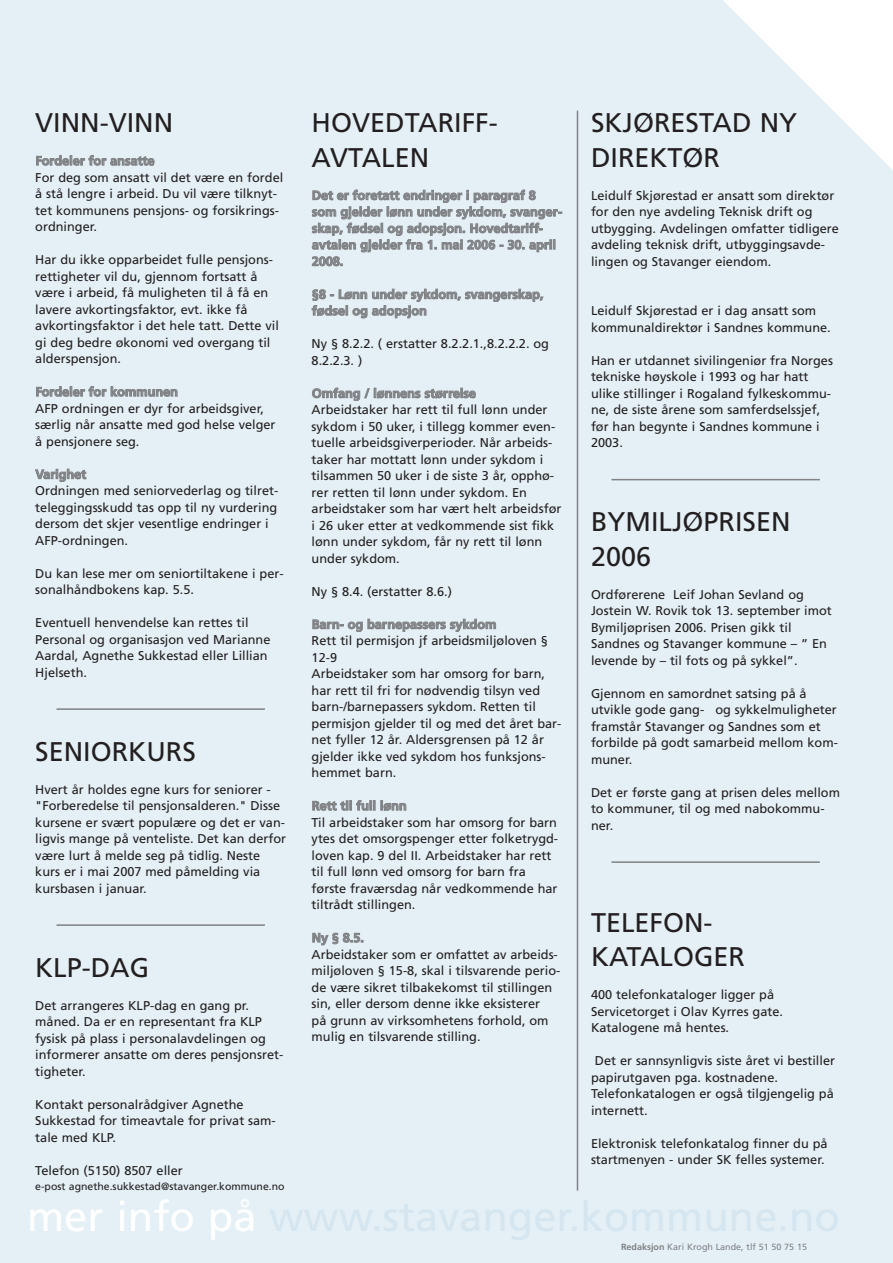
<style>
.page{position:relative;width:893px;height:1263px;background:#e4f0f6}
.page>*{position:absolute;margin:0;border:0;box-sizing:border-box;transform-origin:0 0}
.t1{font:27px/34.5px "Frutiger";color:#231f20}
.t2{font:12.75px/16.5px "Frutiger";color:#231f20}
.t3{font:700 12.75px/16.5px "Frutiger";color:#808285}
.t4{font:10.5px "Frutiger";color:#231f20}
.t5{font:9px "Frutiger";color:#808285}
.s1{font-weight:700}
</style>
<div class="page">
<div style="left:880px;top:182px;width:13px;height:1081px;background:#e4f0f6"></div>
<hr style="left:57px;top:924px;width:208px;height:2px;background:#808285">
<hr style="left:57px;top:708px;width:208px;height:2px;background:#808285">
<hr style="left:611px;top:861px;width:209px;height:2px;background:#808285">
<hr style="left:611px;top:479px;width:209px;height:1px;background:#808285">
<hr style="left:577px;top:111px;width:1px;height:1080px;background:#808285">
<h1 class="t1" style="left:35px;top:108px;width:139px">VINN-VINN</h1>
<p class="t3" style="left:36px;top:154px;width:121px">Fordeler for ansatte</p>
<p class="t2" style="left:35px;top:170px;width:249px">For deg som ansatt vil det være en fordel å stå lengre i arbeid. Du vil være tilknyt&shy;tet kommunens pensjons- og forsikrings&shy;ordninger.</p>
<p class="t2" style="left:35px;top:253px;width:245px">Har du ikke opparbeidet fulle pensjons&shy;rettigheter vil du, gjennom fortsatt å være i arbeid, få muligheten til å få en lavere avkortingsfaktor, evt. ikke få avkortingsfaktor i det hele tatt. Dette vil gi deg bedre økonomi ved overgang til alderspensjon.</p>
<p class="t3" style="left:36px;top:385px;width:144px">Fordeler for kommunen</p>
<p class="t2" style="left:35px;top:401px;width:242px">AFP ordningen er dyr for arbeidsgiver, særlig når ansatte med god helse velger å pensjonere seg.</p>
<p class="t3" style="left:36px;top:467px;width:52px">Varighet</p>
<p class="t2" style="left:35px;top:484px;width:244px">Ordningen med seniorvederlag og tilret&shy;teleggingsskudd tas opp til ny vurdering dersom det skjer vesentlige endringer i AFP-ordningen.</p>
<p class="t2" style="left:35px;top:566px;width:250px">Du kan lese mer om seniortiltakene i per&shy;sonalhåndbokens kap. 5.5.</p>
<p class="t2" style="left:35px;top:616px;width:237px">Eventuell henvendelse kan rettes til<br>Personal og organisasjon ved Marianne<br>Aardal, Agnethe Sukkestad eller Lillian<br>Hjelseth.</p>
<h1 class="t1" style="left:35px;top:736px;width:162px">SENIORKURS</h1>
<p class="t2" style="left:35px;top:782px;width:252px">Hvert år holdes egne kurs for seniorer - "Forberedelse til pensjonsalderen." Disse kursene er svært populære og det er van&shy;ligvis mange på venteliste. Det kan derfor være lurt å melde seg på tidlig. Neste kurs er i mai 2007 med påmelding via kursbasen i januar.</p>
<h1 class="t1" style="left:35px;top:952px;width:115px">KLP-DAG</h1>
<p class="t2" style="left:35px;top:998px;width:249px">Det arrangeres KLP-dag en gang pr. måned. Da er en representant fra KLP fysisk på plass i personalavdelingen og informerer ansatte om deres pensjonsret&shy;tigheter.</p>
<p class="t2" style="left:35px;top:1097px;width:242px">Kontakt personalrådgiver Agnethe<br>Sukkestad for timeavtale for privat sam&shy;tale med KLP.</p>
<p class="t2" style="left:35px;top:1163px;width:149px">Telefon (5150) 8507 eller</p>
<p class="t4" style="left:35px;top:1182px;width:251px">e-post agnethe.sukkestad@stavanger.kommune.no</p>
<h1 class="t1" style="left:312px;top:108px;width:188px">HOVEDTARIFF-<br>AVTALEN</h1>
<p class="t3" style="left:312px;top:188px;width:252px">Det er foretatt endringer i paragraf 8 som gjelder lønn under sykdom, svanger&shy;skap, fødsel og adopsjon. Hovedtariff&shy;avtalen gjelder fra 1. mai 2006 - 30. april 2008.</p>
<p class="t3" style="left:312px;top:287px;width:233px">§8 - Lønn under sykdom, svangerskap, fødsel og adopsjon</p>
<p class="t2" style="left:312px;top:337px;width:239px">Ny § 8.2.2. ( erstatter 8.2.2.1.,8.2.2.2. og<br>8.2.2.3. )</p>
<p class="t3" style="left:312px;top:386px;width:166px">Omfang / lønnens størrelse</p>
<p class="t2" style="left:312px;top:403px;width:251px">Arbeidstaker har rett til full lønn under sykdom i 50 uker, i tillegg kommer even&shy;tuelle arbeidsgiverperioder. Når arbeids&shy;taker har mottatt lønn under sykdom i tilsammen 50 uker i de siste 3 år, opphø&shy;rer retten til lønn under sykdom. En arbeidstaker som har vært helt arbeidsfør i 26 uker etter at vedkommende sist fikk lønn under sykdom, får ny rett til lønn under sykdom.</p>
<p class="t2" style="left:312px;top:584px;width:142px">Ny § 8.4. (erstatter 8.6.)</p>
<p class="t3" style="left:312px;top:617px;width:186px">Barn- og barnepassers sykdom</p>
<p class="t2" style="left:312px;top:634px;width:251px">Rett til permisjon jf arbeidsmiljøloven § 12-9<br>Arbeidstaker som har omsorg for barn, har rett til fri for nødvendig tilsyn ved barn-/barnepassers sykdom. Retten til permisjon gjelder til og med det året bar&shy;net fyller 12 år. Aldersgrensen på 12 år gjelder ikke ved sykdom hos funksjons&shy;hemmet barn.</p>
<p class="t3" style="left:312px;top:799px;width:96px">Rett til full lønn</p>
<p class="t2" style="left:312px;top:815px;width:248px">Til arbeidstaker som har omsorg for barn ytes det omsorgspenger etter folketrygd&shy;loven kap. 9 del II. Arbeidstaker har rett til full lønn ved omsorg for barn fra første fraværsdag når vedkommende har tiltrådt stillingen.</p>
<p class="t3" style="left:312px;top:931px;width:54px">Ny § 8.5.</p>
<p class="t2" style="left:312px;top:947px;width:250px">Arbeidstaker som er omfattet av arbeids&shy;miljøloven § 15-8, skal i tilsvarende perio&shy;de være sikret tilbakekomst til stillingen sin, eller dersom denne ikke eksisterer<br>på grunn av virksomhetens forhold, om mulig en tilsvarende stilling.</p>
<h1 class="t1" style="left:591px;top:108px;width:208px">SKJØRESTAD NY<br>DIREKTØR</h1>
<p class="t2" style="left:591px;top:188px;width:249px">Leidulf Skjørestad er ansatt som direktør for den nye avdeling Teknisk drift og utbygging. Avdelingen omfatter tidligere avdeling teknisk drift, utbyggingsavde&shy;lingen og Stavanger eiendom.</p>
<p class="t2" style="left:591px;top:304px;width:241px">Leidulf Skjørestad er i dag ansatt som kommunaldirektør i Sandnes kommune.</p>
<p class="t2" style="left:591px;top:353px;width:243px">Han er utdannet sivilingeniør fra Norges tekniske høyskole i 1993 og har hatt ulike stillinger i Rogaland fylkeskommu&shy;ne, de siste årene som samferdselssjef, før han begynte i Sandnes kommune i 2003.</p>
<h1 class="t1" style="left:591px;top:507px;width:201px">BYMILJØPRISEN<br>2006</h1>
<p class="t2" style="left:591px;top:587px;width:242px">Ordførerene Leif Johan Sevland og Jostein W. Rovik tok 13. september imot Bymiljøprisen 2006. Prisen gikk til Sandnes og Stavanger kommune – ” En levende by – til fots og på sykkel”.</p>
<p class="t2" style="left:591px;top:686px;width:248px">Gjennom en samordnet satsing på å utvikle gode gang- og sykkelmuligheter framstår Stavanger og Sandnes som et forbilde på godt samarbeid mellom kom&shy;muner.</p>
<p class="t2" style="left:591px;top:785px;width:251px">Det er første gang at prisen deles mellom to kommuner, til og med nabokommu&shy;ner.</p>
<h1 class="t1" style="left:591px;top:907px;width:156px">TELEFON-<br>KATALOGER</h1>
<p class="t2" style="left:591px;top:988px;width:193px">400 telefonkataloger ligger på<br>Servicetorget i Olav Kyrres gate.<br>Katalogene må hentes.</p>
<p class="t2" style="left:591px;top:1054px;width:246px;text-indent:4px">Det er sannsynligvis siste året vi bestiller papirutgaven pga. kostnadene.<br>Telefonkatalogen er også tilgjengelig på internett.</p>
<p class="t2" style="left:591px;top:1136px;width:238px">Elektronisk telefonkatalog finner du på startmenyen - under SK felles systemer.</p>
<p class="t5" style="left:621px;top:1244px;width:188px"><span class="s1">Redaksjon</span> Kari Krogh Lande, tlf 51 50 75 15</p>
</div>
